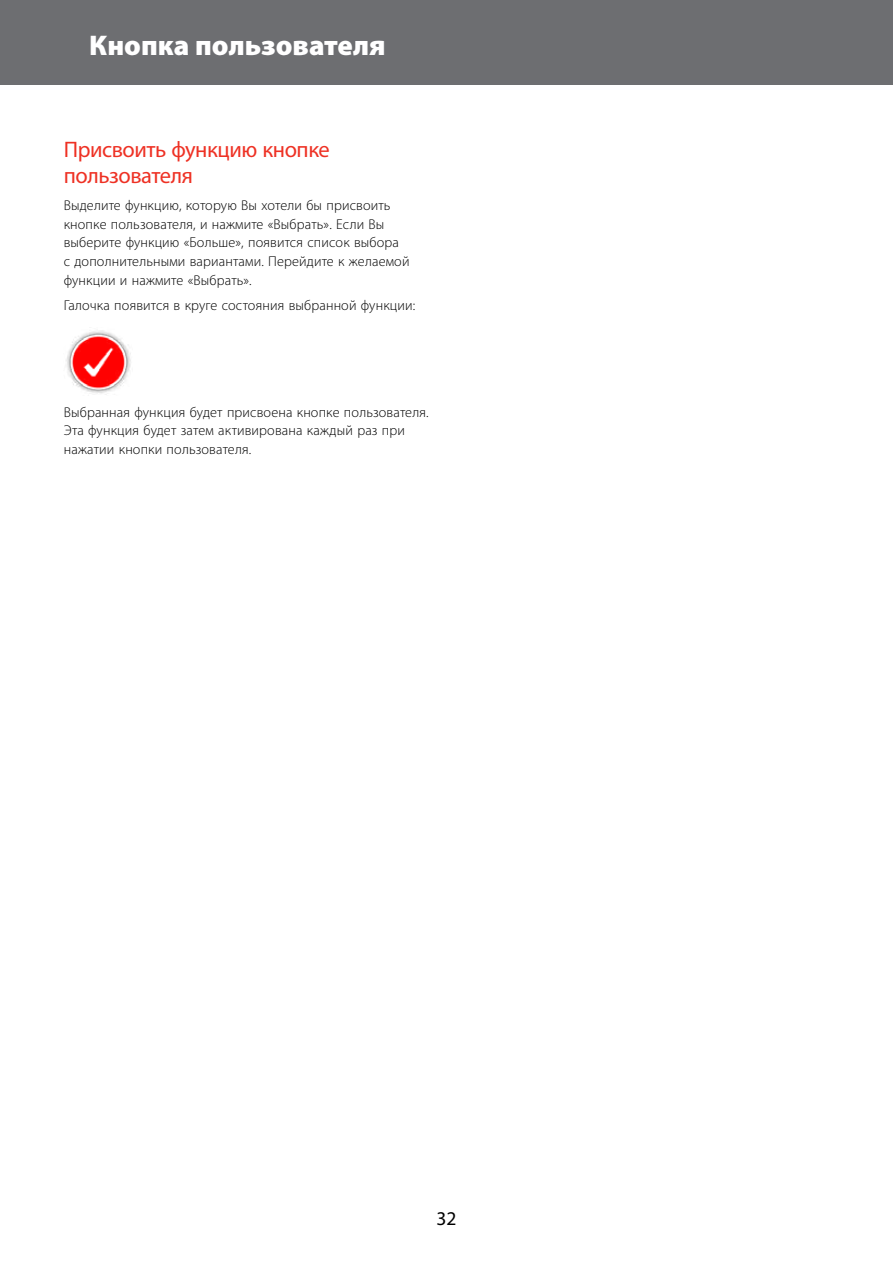
<style>
.page{position:relative;width:893px;height:1263px;background:#fff}
.page>*{position:absolute;margin:0;border:0;box-sizing:border-box;transform-origin:0 0}
.t1{font:900 28.5px "Myriad Pro";color:#fff}
.t2{font:22.5px/25.5px "Myriad Pro";letter-spacing:-.02em;color:#ee3124}
.t3{font:19.5px "Myriad Pro";color:#000}
.t4{font:300 14.25px/18.8px "Myriad Pro";letter-spacing:.01em;color:#000}
</style>
<div class="page">
<img style="left:66px;top:330px;width:65px;height:65px">
<div style="left:0;top:0;width:893px;height:85px;background:#6d6e71"></div>
<h1 class="t1" style="left:89px;top:30px;width:298px">Кнопка пользователя</h1>
<h2 class="t2" style="left:64px;top:137px;width:267px">Присвоить функцию кнопке пользователя</h2>
<p class="t4" style="left:64px;top:196px;width:347px">Выделите функцию, которую Вы хотели бы присвоить кнопке пользователя, и нажмите «Выбрать». Если Вы выберите функцию «Больше», появится список выбора<br>с дополнительными вариантами. Перейдите к желаемой функции и нажмите «Выбрать».</p>
<p class="t4" style="left:64px;top:296px;width:353px">Галочка появится в круге состояния выбранной функции:</p>
<p class="t4" style="left:64px;top:403px;width:366px">Выбранная функция будет присвоена кнопке пользователя.<br>Эта функция будет затем активирована каждый раз при нажатии кнопки пользователя.</p>
<h3 class="t3" style="left:436px;top:1206px;width:22px">32</h3>
</div>
